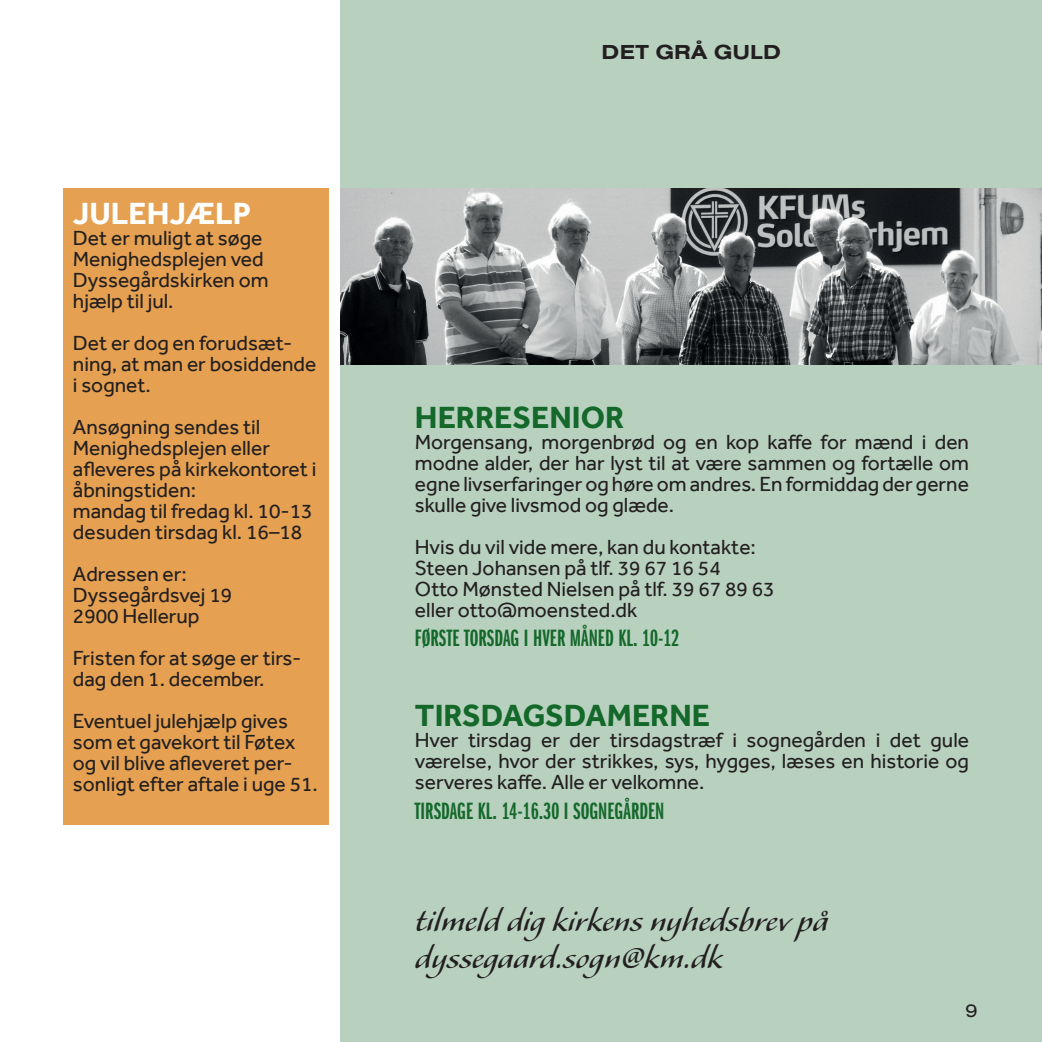
<style>
.page{position:relative;width:1042px;height:1042px;background:#fff}
.page>*{position:absolute;margin:0;border:0;box-sizing:border-box;transform-origin:0 0}
.t1{font:36.75px/36.8px "Alexa Std";color:#231f20}
.t2{font:700 31.5px "Effra";color:#14682a}
.t3{font:700 31.5px "Effra";color:#fff}
.t4{font:24.5px "Franklin Gothic URW Ext Com D Dem";color:#14682a}
.t5{font:21px/21px "Effra";color:#231f20}
.t6{font:700 21px "Nimbus San Ext";color:#231f20}
.t7{font:19.25px "Nimbus San Ext";color:#231f20}
</style>
<div class="page">
<div style="left:341px;top:0;width:701px;height:1042px;background:#b8d1bf"></div>
<div style="left:63px;top:189px;width:265px;height:636px;background:#e5a151"></div>
<img style="left:341px;top:189px;width:701px;height:176px">
<h2 class="t3" style="left:73px;top:194px;width:180px">JULEHJÆLP</h2>
<p class="t5" style="left:73px;top:227px;width:197px">Det er muligt at søge<br>Menighedsplejen ved<br>Dyssegårdskirken om hjælp til jul.</p>
<p class="t5" style="left:73px;top:332px;width:245px">Det er dog en forudsæt&shy;ning, at man er bosiddende i sognet.</p>
<p class="t5" style="left:73px;top:416px;width:245px">Ansøgning sendes til<br>Menighedsplejen eller afleveres på kirkekontoret i åbningstiden:<br>mandag til fredag kl. 10-13 desuden tirsdag kl. 16–18</p>
<p class="t5" style="left:73px;top:563px;width:161px">Adressen er:<br>Dyssegårdsvej 19<br>2900 Hellerup</p>
<p class="t5" style="left:73px;top:647px;width:230px">Fristen for at søge er tirs&shy;dag den 1. december.</p>
<p class="t5" style="left:73px;top:710px;width:246px">Eventuel julehjælp gives som et gavekort til Føtex og vil blive afleveret per&shy;sonligt efter aftale i uge 51.</p>
<p class="t6" style="left:602px;top:40px;width:181px">DET GRÅ GULD</p>
<h2 class="t2" style="left:415px;top:398px;width:211px">HERRESENIOR</h2>
<p class="t5" style="left:415px;top:431px;width:555px;text-align:justify">Morgensang, morgenbrød og en kop kaffe for mænd i den modne alder, der har lyst til at være sammen og fortælle om egne livserfaringer og høre om andres. En formiddag der gerne skulle give livsmod og glæde.</p>
<p class="t5" style="left:415px;top:536px;width:361px">Hvis du vil vide mere, kan du kontakte:<br>Steen Johansen på tlf. 39 67 16 54<br>Otto Mønsted Nielsen på tlf. 39 67 89 63 eller otto@moensted.dk</p>
<p class="t4" style="left:415px;top:625px;width:266px">FØRSTE TORSDAG I HVER MÅNED KL. 10-12</p>
<h2 class="t2" style="left:415px;top:696px;width:297px">TIRSDAGSDAMERNE</h2>
<p class="t5" style="left:415px;top:729px;width:556px;text-align:justify">Hver tirsdag er der tirsdagstræf i sognegården i det gule værelse, hvor der strikkes, sys, hygges, læses en historie og serveres kaffe. Alle er velkomne.</p>
<p class="t4" style="left:415px;top:797px;width:251px">TIRSDAGE KL. 14-16.30 I SOGNEGÅRDEN</p>
<h1 class="t1" style="left:415px;top:904px;width:414px">tilmeld dig kirkens nyhedsbrev på dyssegaard.sogn@km.dk</h1>
<p class="t7" style="left:965px;top:999px;width:14px">9</p>
</div>
